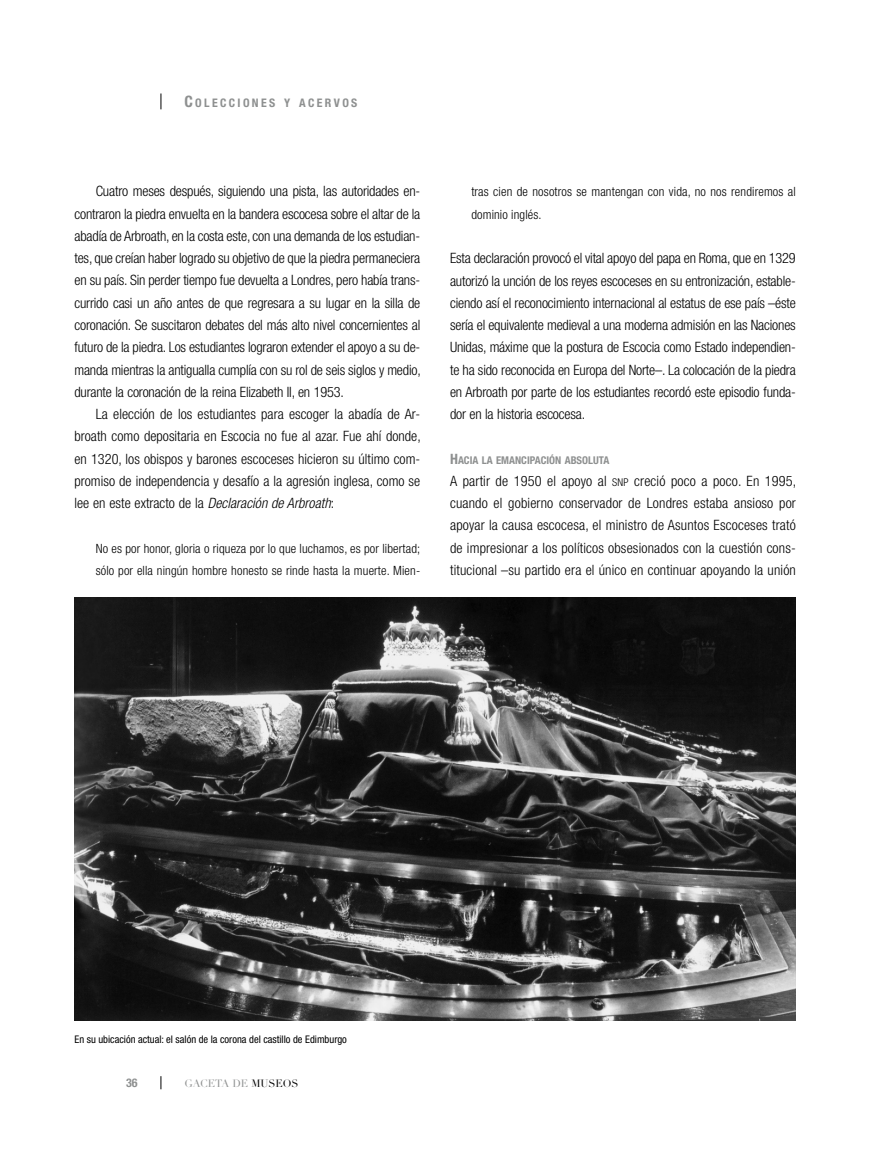
<style>
.page{position:relative;width:881px;height:1149px;background:#fff}
.page>*{position:absolute;margin:0;border:0;box-sizing:border-box;transform-origin:0 0}
.t1{font:300 condensed 14.25px/22.2px "Helvetica Neue";letter-spacing:-.005em;color:#000;text-align:justify}
.t2{font:300 condensed 12.75px/22.2px "Helvetica Neue";letter-spacing:.01em;color:#000}
.t3{font:700 condensed 12px "Helvetica Neue";color:#8e9090}
.t4{font:700 condensed 11.85px "Helvetica Neue";letter-spacing:.2em;color:#8e9090}
.t5{font:700 condensed 10.65px "Helvetica Neue";color:#8e9090}
.t6{font:condensed 10.5px "Helvetica Neue";color:#000}
.t7{font:10.5px "Didot LH";letter-spacing:-.005em;color:#8e9090}
.s1{font-size:15.75px}
.s2{font-style:italic}
.s3{font-size:14.25px}
.s4{font-size:10.65px}
.s5{color:#000}
</style>
<div class="page">
<svg style="left:160px;top:1076px;width:1px;height:12px"></svg>
<svg style="left:160px;top:93px;width:1px;height:16px"></svg>
<img style="left:74px;top:597px;width:721px;height:422px">
<p class="t4" style="left:184px;top:96px;width:174px"><span class="s1">C</span>OLECCIONES Y ACERVOS</p>
<p class="t1" style="left:74px;top:180px;width:347px;text-indent:21px">Cuatro meses después, siguiendo una pista, las autoridades en&shy;contraron la piedra envuelta en la bandera escocesa sobre el altar de la abadía de Arbroath, en la costa este, con una demanda de los estudian&shy;tes, que creían haber logrado su objetivo de que la piedra permaneciera en su país. Sin perder tiempo fue devuelta a Londres, pero había trans&shy;currido casi un año antes de que regresara a su lugar en la silla de coronación. Se suscitaron debates del más alto nivel concernientes al futuro de la piedra. Los estudiantes lograron extender el apoyo a su de&shy;manda mientras la antigualla cumplía con su rol de seis siglos y medio, durante la coronación de la reina Elizabeth II, en 1953.</p>
<p class="t1" style="left:74px;top:402px;width:348px;text-indent:21px">La elección de los estudiantes para escoger la abadía de Ar&shy;broath como depositaria en Escocia no fue al azar. Fue ahí donde, en 1320, los obispos y barones escoceses hicieron su último com&shy;promiso de independencia y desafío a la agresión inglesa, como se lee en este extracto de la <span class="s2">Declaración de Arbroath</span>:</p>
<p class="t2" style="left:96px;top:537px;width:326px">No es por honor, gloria o riqueza por lo que luchamos, es por libertad; sólo por ella ningún hombre honesto se rinde hasta la muerte. Mien-</p>
<p class="t2" style="left:471px;top:181px;width:326px">tras cien de nosotros se mantengan con vida, no nos rendiremos al dominio inglés.</p>
<p class="t1" style="left:450px;top:247px;width:347px">Esta declaración provocó el vital apoyo del papa en Roma, que en 1329 autorizó la unción de los reyes escoceses en su entronización, estable&shy;ciendo así el reconocimiento internacional al estatus de ese país –éste sería el equivalente medieval a una moderna admisión en las Naciones Unidas, máxime que la postura de Escocia como Estado independien&shy;te ha sido reconocida en Europa del Norte–. La colocación de la piedra en Arbroath por parte de los estudiantes recordó este episodio funda&shy;dor en la historia escocesa.</p>
<p class="t5" style="left:450px;top:453px;width:161px"><span class="s3">H</span>ACIA LA EMANCIPACIÓN ABSOLUTA</p>
<p class="t1" style="left:450px;top:469px;width:348px">A partir de 1950 el apoyo al <span class="s4">SNP</span> creció poco a poco. En 1995, cuando el gobierno conservador de Londres estaba ansioso por apoyar la causa escocesa, el ministro de Asuntos Escoceses trató de impresionar a los políticos obsesionados con la cuestión cons&shy;titucional –su partido era el único en continuar apoyando la unión</p>
<p class="t6" style="left:74px;top:1032px;width:274px">En su ubicación actual: el salón de la corona del castillo de Edimburgo</p>
<p class="t3" style="left:126px;top:1075px;width:13px">36</p>
<p class="t7" style="left:184px;top:1076px;width:115px">GACETA DE <span class="s5">MUSEOS</span></p>
</div>
